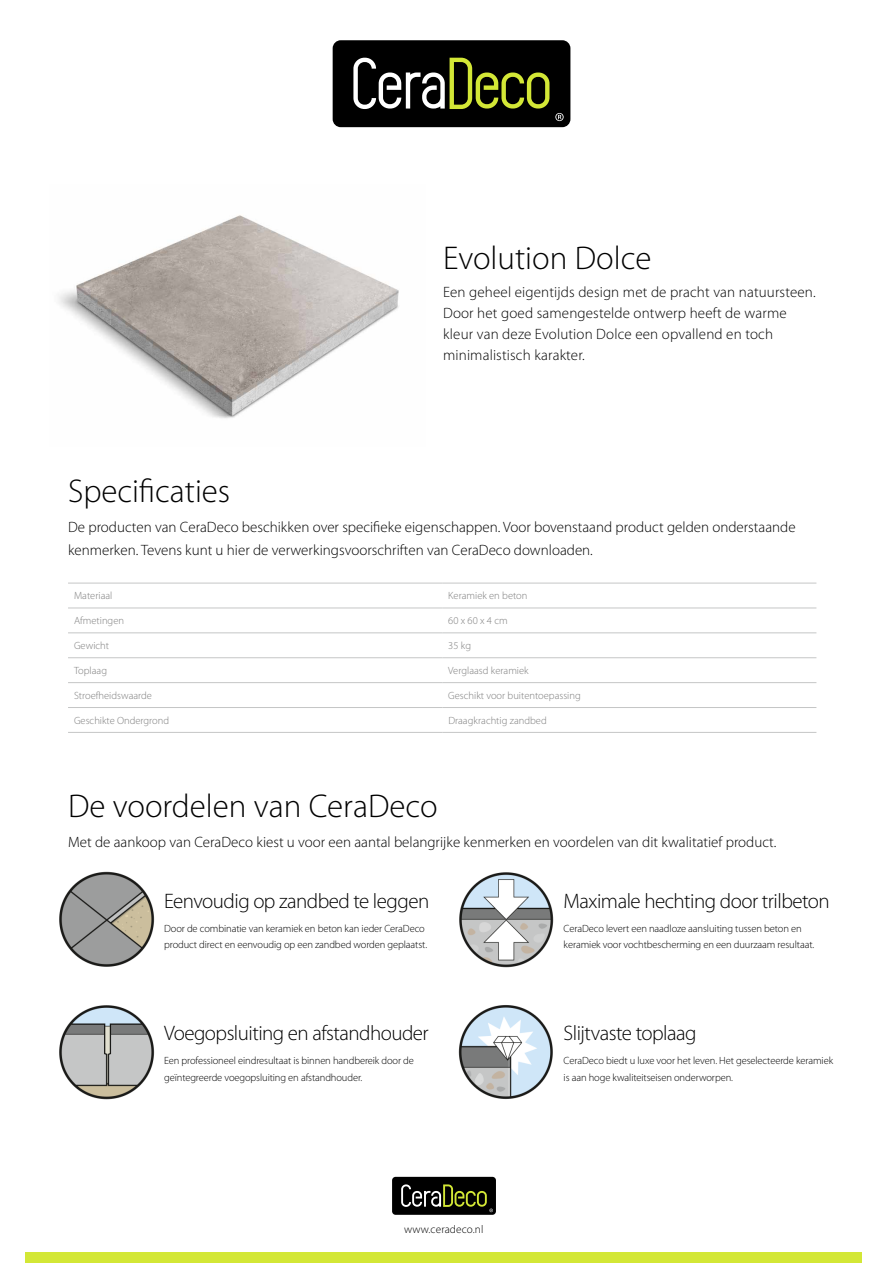
<style>
.page{position:relative;width:893px;height:1263px;background:#fff}
.page>*{position:absolute;margin:0;border:0;box-sizing:border-box;transform-origin:0 0}
.t1{font:300 33px "Myriad Pro";color:#000}
.t2{font:300 21px "Myriad Pro";letter-spacing:-.025em;color:#000}
.t3{font:300 15px/21px "Myriad Pro";color:#000}
.t4{font:300 11.25px "Myriad Pro";letter-spacing:.01em;color:#000}
.t5{font:300 10.5px/16.5px "Myriad Pro";letter-spacing:-.01em;color:#000}
.t6{font:300 10.5px "Myriad Pro";color:#7d7d7d}
</style>
<div class="page">
<div style="left:392px;top:1177px;width:104px;height:38px;background:#000;border-radius:4px"></div>
<svg style="left:401px;top:1184px;width:92px;height:28px"></svg>
<div style="left:26px;top:1252px;width:836px;height:11px;background:#d3e736"></div>
<div style="left:333px;top:40px;width:237px;height:87px;background:#000;border-radius:8px"></div>
<svg style="left:353px;top:58px;width:196px;height:51px"></svg>
<svg style="left:555px;top:113px;width:9px;height:8px"></svg>
<img style="left:59px;top:215px;width:340px;height:204px">
<hr style="left:68px;top:583px;width:374px;height:1px;background:#c5c6c6">
<hr style="left:442px;top:583px;width:374px;height:1px;background:#c5c6c6">
<hr style="left:68px;top:608px;width:374px;height:1px;background:#c5c6c6">
<hr style="left:442px;top:608px;width:374px;height:1px;background:#c5c6c6">
<hr style="left:68px;top:632px;width:374px;height:1px;background:#c5c6c6">
<hr style="left:442px;top:632px;width:374px;height:1px;background:#c5c6c6">
<hr style="left:68px;top:657px;width:374px;height:1px;background:#c5c6c6">
<hr style="left:442px;top:657px;width:374px;height:1px;background:#c5c6c6">
<hr style="left:68px;top:682px;width:374px;height:1px;background:#c5c6c6">
<hr style="left:442px;top:682px;width:374px;height:1px;background:#c5c6c6">
<hr style="left:68px;top:707px;width:374px;height:1px;background:#c5c6c6">
<hr style="left:442px;top:707px;width:374px;height:1px;background:#c5c6c6">
<hr style="left:68px;top:732px;width:374px;height:1px;background:#c5c6c6">
<hr style="left:442px;top:732px;width:374px;height:1px;background:#c5c6c6">
<img style="left:59px;top:871px;width:96px;height:96px">
<img style="left:59px;top:1005px;width:96px;height:95px">
<img style="left:459px;top:872px;width:95px;height:96px">
<img style="left:458px;top:1005px;width:95px;height:94px">
<h1 class="t1" style="left:443px;top:239px;width:210px">Evolution Dolce</h1>
<p class="t3" style="left:443px;top:281px;width:374px">Een geheel eigentijds design met de pracht van natuursteen.<br>Door het goed samengestelde ontwerp heeft de warme kleur van deze Evolution Dolce een opvallend en toch minimalistisch karakter.</p>
<h1 class="t1" style="left:68px;top:471px;width:164px">Specificaties</h1>
<p class="t3" style="left:68px;top:516px;width:729px;line-height:22.5px">De producten van CeraDeco beschikken over specifieke eigenschappen. Voor bovenstaand product gelden onderstaande kenmerken. Tevens kunt u hier de verwerkingsvoorschriften van CeraDeco downloaden.</p>
<p class="t6" style="left:74px;top:590px;width:40px">Materiaal</p>
<p class="t6" style="left:448px;top:590px;width:81px">Keramiek en beton</p>
<p class="t6" style="left:74px;top:614px;width:52px">Afmetingen</p>
<p class="t6" style="left:448px;top:614px;width:61px">60 x 60 x 4 cm</p>
<p class="t6" style="left:74px;top:639px;width:37px">Gewicht</p>
<p class="t6" style="left:448px;top:639px;width:24px">35 kg</p>
<p class="t6" style="left:74px;top:664px;width:35px">Toplaag</p>
<p class="t6" style="left:448px;top:664px;width:82px">Verglaasd keramiek</p>
<p class="t6" style="left:74px;top:689px;width:79px">Stroefheidswaarde</p>
<p class="t6" style="left:448px;top:689px;width:134px">Geschikt voor buitentoepassing</p>
<p class="t6" style="left:74px;top:714px;width:97px">Geschikte Ondergrond</p>
<p class="t6" style="left:448px;top:714px;width:100px">Draagkrachtig zandbed</p>
<h1 class="t1" style="left:68px;top:786px;width:371px">De voordelen van CeraDeco</h1>
<p class="t3" style="left:68px;top:831px;width:710px">Met de aankoop van CeraDeco kiest u voor een aantal belangrijke kenmerken en voordelen van dit kwalitatief product.</p>
<h2 class="t2" style="left:164px;top:888px;width:267px">Eenvoudig op zandbed te leggen</h2>
<p class="t5" style="left:164px;top:920px;width:265px">Door de combinatie van keramiek en beton kan ieder CeraDeco product direct en eenvoudig op een zandbed worden geplaatst.</p>
<h2 class="t2" style="left:164px;top:1021px;width:266px">Voegopsluiting en afstandhouder</h2>
<p class="t5" style="left:164px;top:1052px;width:251px">Een professioneel eindresultaat is binnen handbereik door de geïntegreerde voegopsluiting en afstandhouder.</p>
<p class="t4" style="left:404px;top:1222px;width:81px">www.ceradeco.nl</p>
<h2 class="t2" style="left:564px;top:888px;width:268px">Maximale hechting door trilbeton</h2>
<p class="t5" style="left:564px;top:920px;width:252px">CeraDeco levert een naadloze aansluiting tussen beton en keramiek voor vochtbescherming en een duurzaam resultaat.</p>
<h2 class="t2" style="left:564px;top:1021px;width:134px">Slijtvaste toplaag</h2>
<p class="t5" style="left:564px;top:1052px;width:271px">CeraDeco biedt u luxe voor het leven. Het geselecteerde keramiek is aan hoge kwaliteitseisen onderworpen.</p>
</div>
